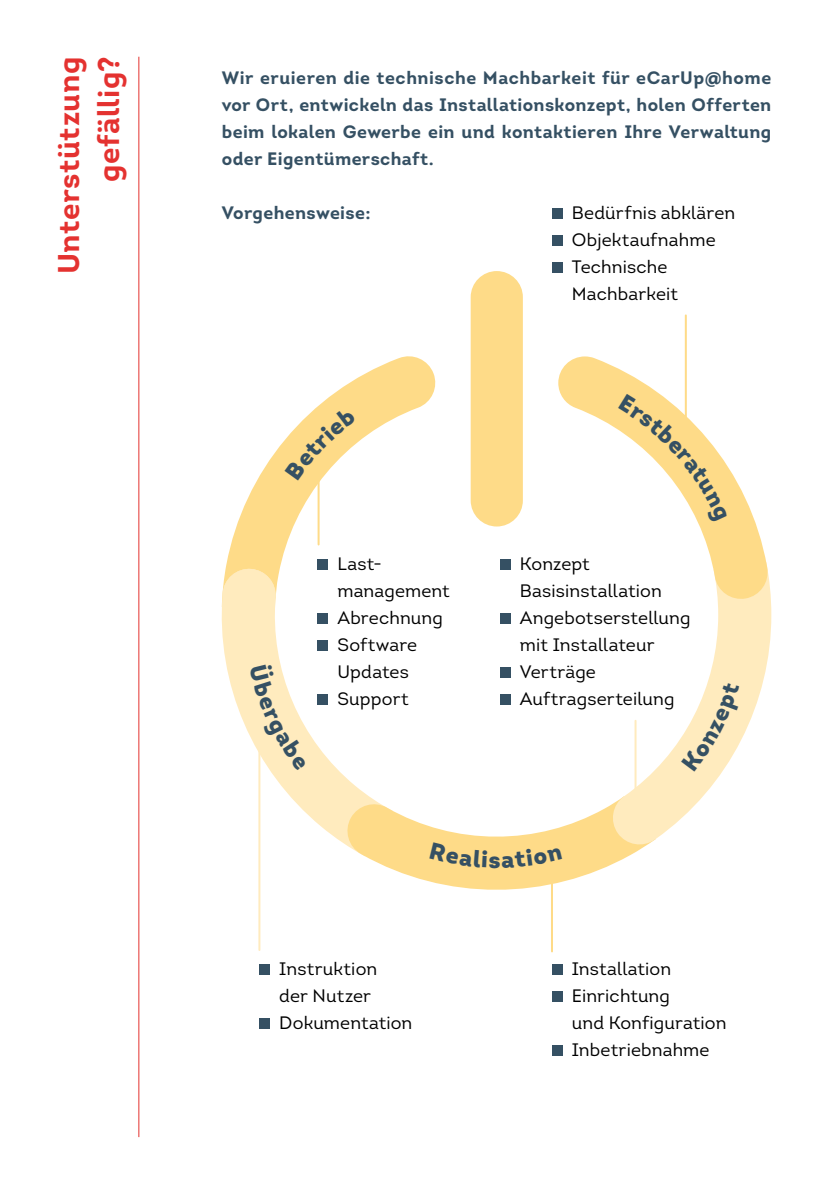
<style>
.page{position:relative;width:828px;height:1191px;background:#fff}
.page>*{position:absolute;margin:0;border:0;box-sizing:border-box;transform-origin:0 0}
.t1{font:700 30px/40px "Intro";letter-spacing:.015em;color:#e43230;text-align:right}
.t2{font:900 23.6px "Intro";color:#355063}
.t3{font:18px/27px "Intro";letter-spacing:.01em;color:#000}
.t4{font:700 18px/27px "Intro";letter-spacing:.02em;color:#355063;text-align:justify}
</style>
<div class="page">
<svg style="left:625px;top:580px;width:146px;height:259px"></svg>
<svg style="left:558px;top:356px;width:211px;height:245px"></svg>
<svg style="left:225px;top:356px;width:211px;height:212px"></svg>
<svg style="left:222px;top:568px;width:146px;height:288px"></svg>
<svg style="left:222px;top:568px;width:55px;height:44px"></svg>
<div style="left:471px;top:271px;width:52px;height:255px;background:#fedb88;border-radius:26px"></div>
<hr style="left:138px;top:57px;width:1px;height:1080px;background:#e43230">
<hr style="left:634px;top:721px;width:2px;height:81px;background:#ffebbe">
<hr style="left:258px;top:750px;width:2px;height:200px;background:#ffebbe">
<hr style="left:685px;top:315px;width:2px;height:114px;background:#fedb88">
<div style="left:317px;top:559px;width:11px;height:11px;background:#355063"></div>
<div style="left:317px;top:613px;width:11px;height:11px;background:#355063"></div>
<div style="left:317px;top:640px;width:11px;height:11px;background:#355063"></div>
<div style="left:317px;top:694px;width:11px;height:11px;background:#355063"></div>
<div style="left:552px;top:964px;width:10px;height:11px;background:#355063"></div>
<div style="left:552px;top:991px;width:10px;height:11px;background:#355063"></div>
<div style="left:552px;top:1045px;width:10px;height:11px;background:#355063"></div>
<div style="left:259px;top:964px;width:11px;height:11px;background:#355063"></div>
<div style="left:259px;top:1018px;width:11px;height:11px;background:#355063"></div>
<div style="left:500px;top:559px;width:10px;height:11px;background:#355063"></div>
<div style="left:500px;top:613px;width:10px;height:11px;background:#355063"></div>
<div style="left:500px;top:667px;width:10px;height:11px;background:#355063"></div>
<div style="left:500px;top:694px;width:10px;height:11px;background:#355063"></div>
<hr style="left:317px;top:473px;width:2px;height:71px;background:#fedb88">
<hr style="left:551px;top:883px;width:2px;height:68px;background:#fedb88">
<div style="left:552px;top:208px;width:10px;height:11px;background:#355063"></div>
<div style="left:552px;top:235px;width:10px;height:11px;background:#355063"></div>
<div style="left:552px;top:262px;width:10px;height:11px;background:#355063"></div>
<svg style="left:618px;top:394px;width:109px;height:129px"></svg>
<svg style="left:681px;top:681px;width:60px;height:91px"></svg>
<svg style="left:344px;top:796px;width:312px;height:93px"></svg>
<svg style="left:249px;top:663px;width:58px;height:108px"></svg>
<svg style="left:285px;top:407px;width:71px;height:73px"></svg>
<h1 class="t1" style="left:49px;top:274px;width:219px;rotate:-90deg">Unterstützung gefällig?</h1>
<p class="t4" style="left:222px;top:64px;width:551px">Wir eruieren die technische Machbarkeit für eCarUp@home vor Ort, entwickeln das Installationskonzept, holen Offerten beim lokalen Gewerbe ein und kontaktieren Ihre Verwaltung oder Eigentümerschaft.</p>
<p class="t4" style="left:222px;top:199px;width:150px">Vorgehensweise:</p>
<p class="t3" style="left:572px;top:199px;width:165px">Bedürfnis abklären<br>Objektaufnahme<br>Technische<br>Machbarkeit</p>
<p class="t3" style="left:337px;top:550px;width:114px">Last&shy;management<br>Abrechnung<br>Software<br>Updates<br>Support</p>
<p class="t3" style="left:520px;top:550px;width:172px">Konzept<br>Basisinstallation<br>Angebotserstellung mit Installateur<br>Verträge<br>Auftragserteilung</p>
<p class="t3" style="left:279px;top:955px;width:135px">Instruktion<br>der Nutzer<br>Dokumentation</p>
<h2 class="t2" style="left:488px;top:843px;width:14px">s</h2>
<p class="t3" style="left:572px;top:955px;width:156px">Installation<br>Einrichtung<br>und Konfiguration<br>Inbetriebnahme</p>
</div>
